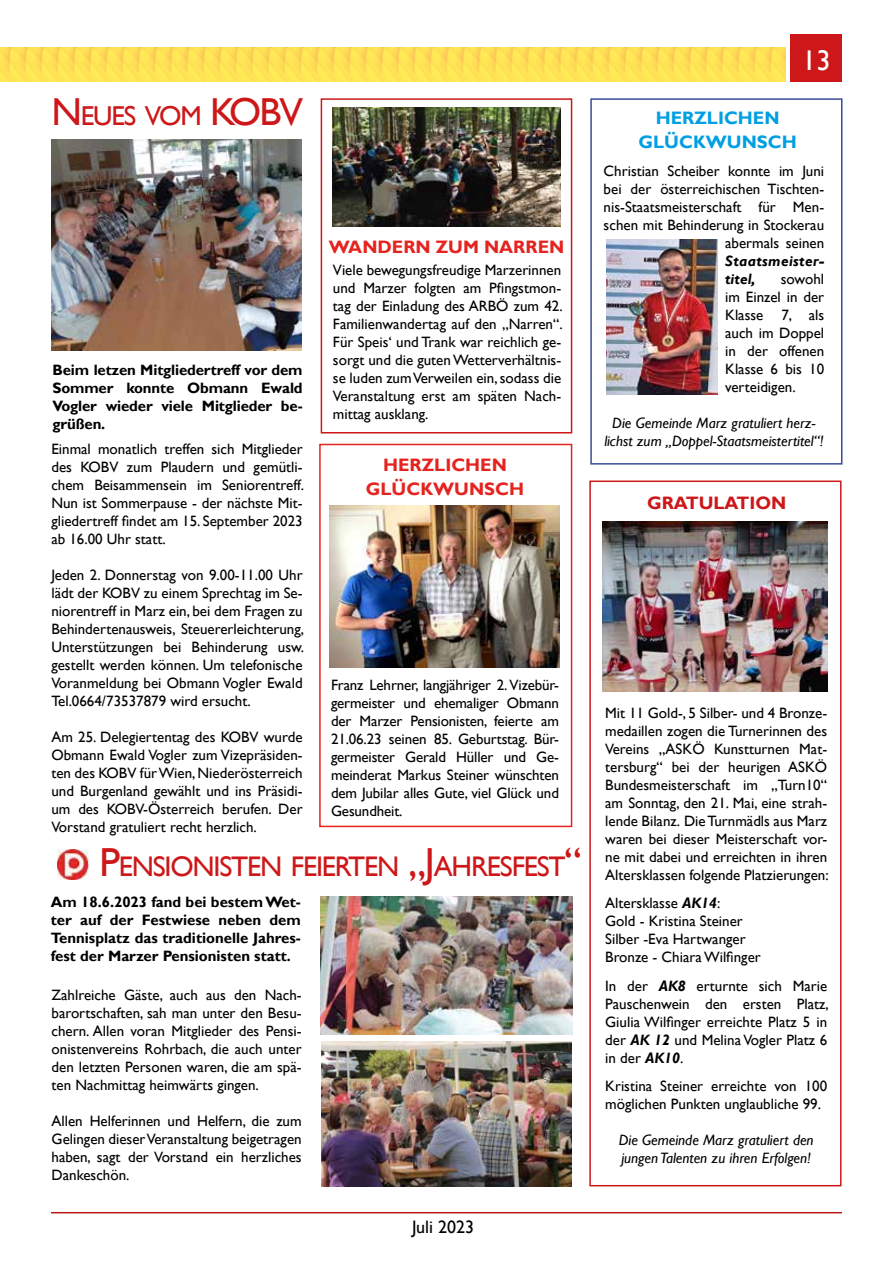
<style>
.page{position:relative;width:893px;height:1263px;background:#fff}
.page>*{position:absolute;margin:0;border:0;box-sizing:border-box;transform-origin:0 0}
.t1{font:28.5px "Gill Sans";color:#fff}
.t2{font:28.35px "Gill Sans";letter-spacing:-.045em;color:#cd1719}
.t3{font:27.3px "Gill Sans";letter-spacing:-.045em;color:#cd1719}
.t4{font:700 18px/24px "Gill Sans";color:#e5231f;text-align:center}
.t5{font:700 18px/24px "Gill Sans";color:#009fe3;text-align:center}
.t6{font:700 18px "Gill Sans";color:#cd1719}
.t7{font:18px "Gill Sans";color:#000}
.t8{font:15px/18px "Gill Sans";color:#000;text-align:justify}
.t9{font:700 15px/18px "Gill Sans";letter-spacing:-.01em;color:#000;text-align:justify}
.t10{font:italic 15px/18px "Gill Sans";color:#000;text-align:center}
.t11{font:italic 700 15px/18px "Gill Sans";letter-spacing:.025em;color:#000}
.s1{font-size:39px}
.s2{font-size:40.5px}
.s3{font-weight:700;font-style:italic}
</style>
<div class="page">
<hr style="left:51px;top:1212px;width:791px;height:1px;background:#bb1818">
<img style="left:0;top:48px;width:786px;height:34px">
<div style="left:791px;top:34px;width:51px;height:47px;background:#cd1719"></div>
<div style="left:321px;top:98px;width:251px;height:335px;border:2px solid #cd1719"></div>
<div style="left:319px;top:444px;width:253px;height:383px;border:2px solid #e5231f"></div>
<img style="left:51px;top:139px;width:251px;height:212px">
<img style="left:332px;top:108px;width:229px;height:118px">
<img style="left:57px;top:849px;width:31px;height:31px">
<img style="left:321px;top:1041px;width:250px;height:145px">
<img style="left:320px;top:896px;width:252px;height:138px">
<div style="left:590px;top:98px;width:252px;height:367px;border:2px solid #3a4b9b"></div>
<img style="left:606px;top:240px;width:112px;height:154px">
<img style="left:329px;top:506px;width:231px;height:162px">
<div style="left:589px;top:480px;width:252px;height:706px;border:2px solid #cd1719"></div>
<img style="left:602px;top:522px;width:225px;height:169px">
<h3 class="t3" style="left:52px;top:100px;width:253px"><span class="s1">N</span> EUES VOM <span class="s1">KOBV</span></h3>
<p class="t9" style="left:53px;top:362px;width:252px">Beim letzen Mitgliedertreff vor dem Sommer konnte Obmann Ewald Vogler wieder viele Mitglieder be&shy;grüßen.</p>
<p class="t8" style="left:51px;top:440px;width:254px">Einmal monatlich treffen sich Mitglieder des KOBV zum Plaudern und gemütli&shy;chem Beisammensein im Seniorentreff.<br>Nun ist Sommerpause - der nächste Mit&shy;gliedertreff findet am 15. September 2023 ab 16.00 Uhr statt.</p>
<p class="t8" style="left:51px;top:566px;width:254px">Jeden 2. Donnerstag von 9.00-11.00 Uhr lädt der KOBV zu einem Sprechtag im Se&shy;niorentreff in Marz ein, bei dem Fragen zu Behindertenausweis, Steuererleichterung, Unterstützungen bei Behinderung usw. gestellt werden können. Um telefonische Voranmeldung bei Obmann Vogler Ewald Tel.0664/73537879 wird ersucht.</p>
<p class="t8" style="left:51px;top:728px;width:253px">Am 25. Delegiertentag des KOBV wurde Obmann Ewald Vogler zum Vizepräsiden&shy;ten des KOBV für Wien, Niederösterreich und Burgenland gewählt und ins Präsidi&shy;um des KOBV-Österreich berufen. Der Vorstand gratuliert recht herzlich.</p>
<p class="t4" style="left:329px;top:235px;width:237px">WANDERN ZUM NARREN</p>
<p class="t8" style="left:333px;top:262px;width:231px">Viele bewegungsfreudige Marzerinnen und Marzer folgten am Pfingstmon&shy;tag der Einladung des ARBÖ zum 42.<br>Familienwandertag auf den „Narren“.<br>Für Speis‘ und Trank war reichlich ge&shy;sorgt und die guten Wetterverhältnis&shy;se luden zum Verweilen ein, sodass die Veranstaltung erst am späten Nach&shy;mittag ausklang.</p>
<p class="t4" style="left:366px;top:453px;width:160px">HERZLICHEN<br>GLÜCKWUNSCH</p>
<p class="t8" style="left:331px;top:676px;width:229px">Franz Lehrner, langjähriger 2. Vizebür&shy;germeister und ehemaliger Obmann der Marzer Pensionisten, feierte am 21.06.23 seinen 85. Geburtstag. Bür&shy;germeister Gerald Hüller und Ge&shy;meinderat Markus Steiner wünschten dem Jubilar alles Gute, viel Glück und Gesundheit.</p>
<h2 class="t2" style="left:100px;top:850px;width:484px"><span class="s2">P</span>ENSIONISTEN FEIERTEN <span class="s2">„J</span>AHRESFEST<span class="s2">“</span></h2>
<p class="t9" style="left:51px;top:893px;width:252px">Am 18.6.2023 fand bei bestem Wet&shy;ter auf der Festwiese neben dem Tennisplatz das traditionelle Jahres&shy;fest der Marzer Pensionisten statt.</p>
<p class="t8" style="left:52px;top:986px;width:252px">Zahlreiche Gäste, auch aus den Nach&shy;barortschaften, sah man unter den Besu&shy;chern. Allen voran Mitglieder des Pensi&shy;onistenvereins Rohrbach, die auch unter den letzten Personen waren, die am spä&shy;ten Nachmittag heimwärts gingen.</p>
<p class="t8" style="left:52px;top:1112px;width:252px">Allen Helferinnen und Helfern, die zum Gelingen dieser Veranstaltung beigetragen haben, sagt der Vorstand ein herzliches Dankeschön.</p>
<p class="t7" style="left:412px;top:1216px;width:64px">Juli 2023</p>
<h1 class="t1" style="left:802px;top:44px;width:30px">13</h1>
<p class="t5" style="left:639px;top:107px;width:160px">HERZLICHEN<br>GLÜCKWUNSCH</p>
<p class="t8" style="left:604px;top:162px;width:222px;text-align:right">Christian Scheiber konnte im Juni bei der österreichischen Tischten&shy;nis-Staatsmeisterschaft für Men&shy;schen mit Behinderung in Stockerau abermals seinen</p>
<p class="t11" style="left:725px;top:252px;width:101px">Staatsmeister&shy;titel,</p>
<p class="t8" style="left:725px;top:270px;width:101px;text-indent:56px">sowohl im Einzel in der Klasse 7, als auch im Doppel in der offenen Klasse 6 bis 10 verteidigen.</p>
<p class="t10" style="left:604px;top:414px;width:221px">Die Gemeinde Marz gratuliert herz&shy;lichst zum „Doppel-Staatsmeistertitel“!</p>
<p class="t6" style="left:647px;top:492px;width:141px">GRATULATION</p>
<p class="t8" style="left:605px;top:704px;width:225px">Mit 11 Gold-, 5 Silber- und 4 Bronze&shy;medaillen zogen die Turnerinnen des Vereins „ASKÖ Kunstturnen Mat&shy;tersburg“ bei der heurigen ASKÖ Bundesmeisterschaft im „Turn10“ am Sonntag, den 21. Mai, eine strah&shy;lende Bilanz. Die Turnmädls aus Marz waren bei dieser Meisterschaft vor&shy;ne mit dabei und erreichten in ihren Altersklassen folgende Platzierungen:</p>
<p class="t8" style="left:605px;top:894px;width:157px;text-align:left">Altersklasse <span class="s3">AK14</span>:<br>Gold - Kristina Steiner<br>Silber -Eva Hartwanger<br>Bronze - Chiara Wilfinger</p>
<p class="t8" style="left:605px;top:977px;width:225px">In der <span class="s3">AK8</span> erturnte sich Marie Pauschenwein den ersten Platz, Giulia Wilfinger erreichte Platz 5 in der <span class="s3">AK 12</span> und Melina Vogler Platz 6 in der <span class="s3">AK10</span>.</p>
<p class="t8" style="left:605px;top:1077px;width:223px">Kristina Steiner erreichte von 100 möglichen Punkten unglaubliche 99.</p>
<p class="t10" style="left:619px;top:1131px;width:196px;text-align:left">Die Gemeinde Marz gratuliert den jungen Talenten zu ihren Erfolgen!</p>
</div>
